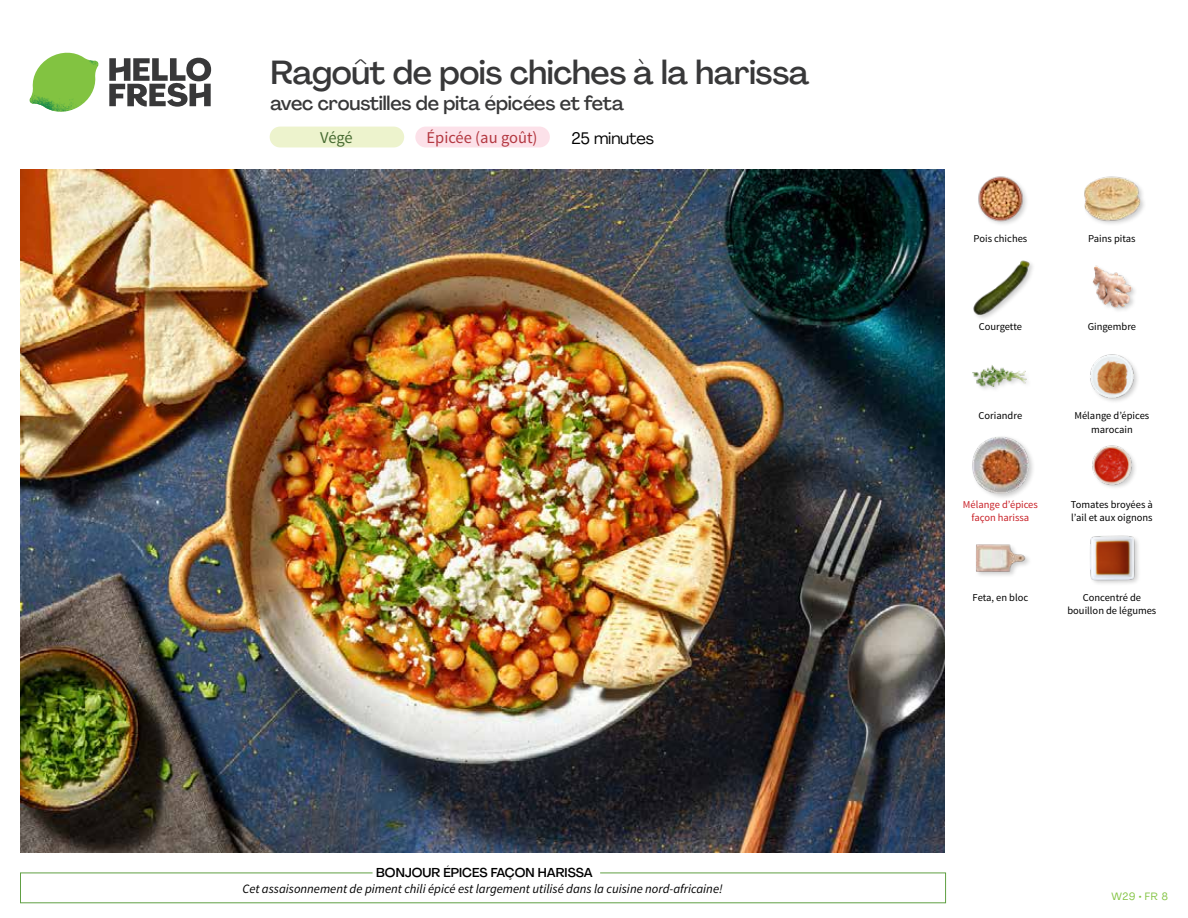
<style>
.page{position:relative;width:1188px;height:918px;background:#fff}
.page>*{position:absolute;margin:0;border:0;box-sizing:border-box;transform-origin:0 0}
.t1{font:500 33px "Agrandir";letter-spacing:-.01em;color:#383839}
.t2{font:500 19.5px "Agrandir";letter-spacing:-.01em;color:#383839}
.t3{font:16.5px "Source Sans Pro";color:#b33841}
.t4{font:16.5px "Agrandir";letter-spacing:-.01em;color:#000}
.t5{font:16.5px "Source Sans Pro";color:#476b32}
.t6{font:italic 12.75px "Source Sans Pro";color:#000}
.t7{font:500 12.75px "Agrandir";color:#000}
.t8{font:10.5px/13.5px "Source Sans Pro";color:#000;text-align:center}
.t9{font:10.5px/13.5px "Source Sans Pro";color:#c82027;text-align:center}
.t10{font:10.5px "Agrandir";color:#82c341}
</style>
<div class="page">
<div style="left:270px;top:127px;width:134px;height:20px;background:#edf3cd;border-radius:10px"></div>
<div style="left:415px;top:127px;width:135px;height:20px;background:#fce1e9;border-radius:10px"></div>
<svg style="left:109px;top:57px;width:102px;height:50px"></svg>
<svg style="left:34px;top:53px;width:62px;height:40px"></svg>
<img style="left:67px;top:53px;width:32px;height:26px">
<img style="left:33px;top:75px;width:59px;height:11px">
<img style="left:29px;top:79px;width:61px;height:33px">
<img style="left:65px;top:86px;width:27px;height:25px">
<div style="left:20px;top:873px;width:926px;height:30px;border:1px solid #609f43"></div>
<div style="left:373px;top:865px;width:227px;height:15px;background:#fff"></div>
<img style="left:21px;top:170px;width:924px;height:682px">
<img style="left:1090px;top:535px;width:49px;height:49px">
<div style="left:975px;top:543px;width:57px;height:35px;background:#000;opacity:.2"></div>
<img style="left:975px;top:543px;width:51px;height:35px">
<img style="left:1092px;top:445px;width:43px;height:43px">
<div style="left:971px;top:435px;width:64px;height:65px;background:#000;opacity:.2"></div>
<img style="left:972px;top:436px;width:57px;height:58px">
<img style="left:1090px;top:354px;width:48px;height:48px">
<img style="left:972px;top:365px;width:55px;height:23px">
<img style="left:1092px;top:265px;width:43px;height:46px">
<div style="left:973px;top:260px;width:63px;height:62px;background:#000;opacity:.2"></div>
<img style="left:973px;top:260px;width:56px;height:56px">
<div style="left:1083px;top:176px;width:64px;height:50px;background:#000;opacity:.2"></div>
<img style="left:1083px;top:176px;width:58px;height:50px">
<img style="left:978px;top:176px;width:49px;height:48px">
<h1 class="t1" style="left:271px;top:52px;width:540px">Ragoût de pois chiches à la harissa</h1>
<h2 class="t2" style="left:271px;top:91px;width:355px">avec croustilles de pita épicées et feta</h2>
<h3 class="t5" style="left:320px;top:128px;width:34px">Végé</h3>
<h3 class="t3" style="left:427px;top:128px;width:113px">Épicée (au goût)</h3>
<h3 class="t4" style="left:571px;top:128px;width:84px">25 minutes</h3>
<p class="t7" style="left:376px;top:864px;width:218px">BONJOUR ÉPICES FAÇON HARISSA</p>
<p class="t6" style="left:242px;top:881px;width:482px">Cet assaisonnement de piment chili épicé est largement utilisé dans la cuisine nord-africaine!</p>
<p class="t8" style="left:974px;top:232px;width:55px">Pois chiches</p>
<p class="t8" style="left:1088px;top:232px;width:49px">Pains pitas</p>
<p class="t8" style="left:979px;top:320px;width:45px">Courgette</p>
<p class="t8" style="left:1088px;top:320px;width:50px">Gingembre</p>
<p class="t8" style="left:979px;top:409px;width:45px">Coriandre</p>
<p class="t8" style="left:1074px;top:409px;width:76px">Mélange d’épices marocain</p>
<p class="t9" style="left:963px;top:498px;width:76px">Mélange d’épices façon harissa</p>
<p class="t8" style="left:1071px;top:498px;width:83px;text-align:left">Tomates broyées à l’ail et aux oignons</p>
<p class="t8" style="left:973px;top:591px;width:57px">Feta, en bloc</p>
<p class="t8" style="left:1067px;top:591px;width:90px">Concentré de bouillon de légumes</p>
<p class="t10" style="left:1111px;top:890px;width:58px">W29 • FR 8</p>
</div>
